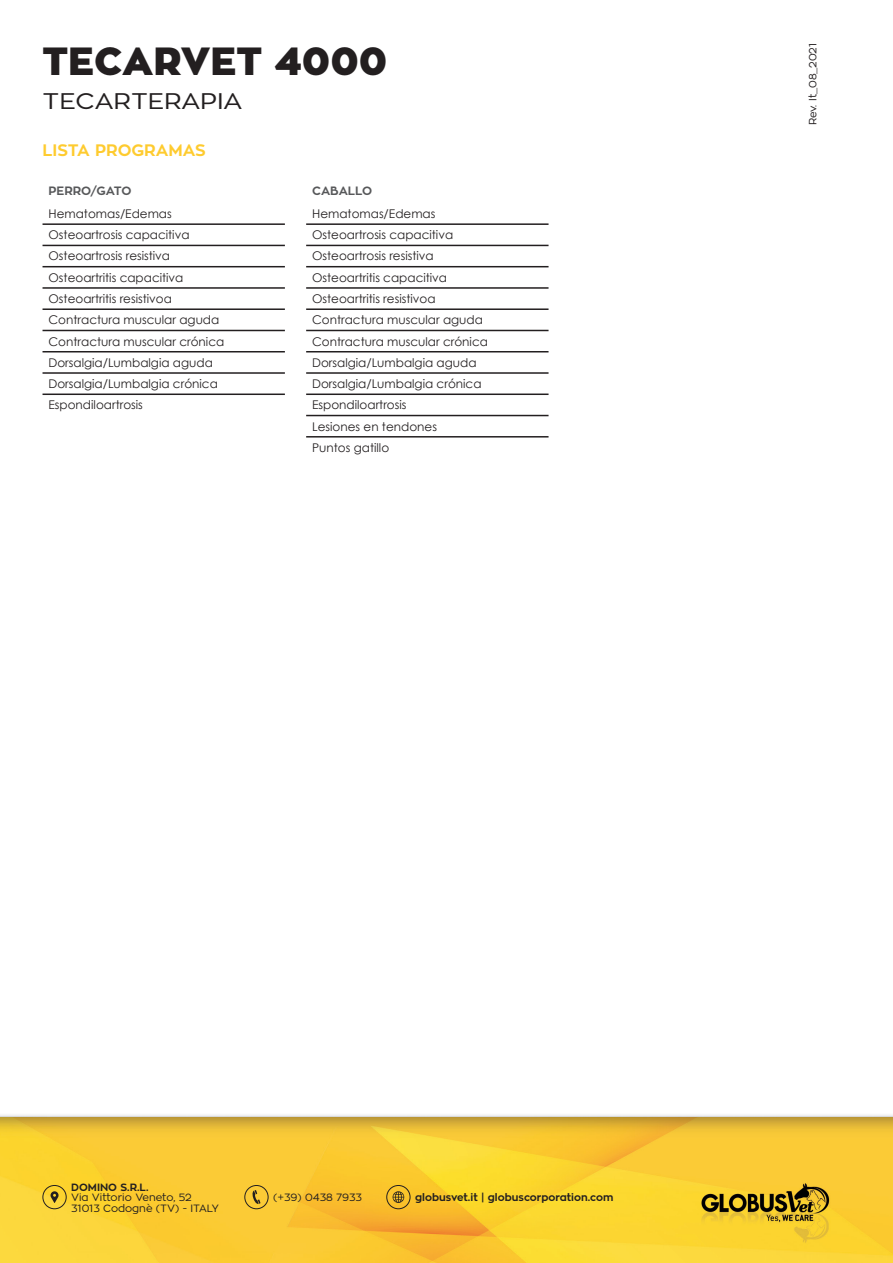
<style>
.page{position:relative;width:893px;height:1263px;background:#fff}
.page>*{position:absolute;margin:0;border:0;box-sizing:border-box;transform-origin:0 0}
.t1{font:900 39px "Zona Pro";color:#231f20}
.t2{font:22.5px "Zona Pro";color:#231f20;scale:1.14 1}
.t3{font:700 16.5px "Zona Pro";color:#fecb2f}
.t4{font:12px/21.3px "Century Gothic";color:#231f20}
.t5{font:700 12px "Zona Pro";color:#57585a}
.t6{font:10.5px/10.5px "Zona Pro";color:#231f20}
.t7{font:700 10.5px "Zona Pro";color:#231f20}
</style>
<div class="page">
<img style="left:0;top:223px;width:893px;height:1040px">
<div style="left:43px;top:1185px;width:24px;height:24px;border:1px solid #231f20;border-radius:50%"></div>
<svg style="left:51px;top:1191px;width:8px;height:12px"></svg>
<div style="left:244px;top:1185px;width:24px;height:24px;border:1px solid #231f20;border-radius:50%"></div>
<svg style="left:251px;top:1190px;width:9px;height:14px"></svg>
<div style="left:386px;top:1185px;width:24px;height:24px;border:1px solid #231f20;border-radius:50%"></div>
<svg style="left:393px;top:1191px;width:11px;height:12px"></svg>
<hr style="left:43px;top:223px;width:242px;height:2px;background:#231f20">
<hr style="left:43px;top:245px;width:242px;height:1px;background:#231f20">
<hr style="left:43px;top:287px;width:242px;height:2px;background:#231f20">
<hr style="left:43px;top:308px;width:242px;height:2px;background:#231f20">
<hr style="left:43px;top:330px;width:242px;height:1px;background:#231f20">
<hr style="left:43px;top:351px;width:242px;height:1px;background:#231f20">
<hr style="left:43px;top:372px;width:242px;height:2px;background:#231f20">
<hr style="left:43px;top:266px;width:242px;height:1px;background:#231f20">
<hr style="left:43px;top:393px;width:242px;height:2px;background:#231f20">
<hr style="left:306px;top:223px;width:243px;height:2px;background:#231f20">
<hr style="left:306px;top:245px;width:243px;height:1px;background:#231f20">
<hr style="left:306px;top:287px;width:243px;height:2px;background:#231f20">
<hr style="left:306px;top:308px;width:243px;height:2px;background:#231f20">
<hr style="left:306px;top:330px;width:243px;height:1px;background:#231f20">
<hr style="left:306px;top:351px;width:243px;height:1px;background:#231f20">
<hr style="left:306px;top:372px;width:243px;height:2px;background:#231f20">
<hr style="left:306px;top:266px;width:243px;height:1px;background:#231f20">
<hr style="left:306px;top:393px;width:243px;height:2px;background:#231f20">
<hr style="left:306px;top:436px;width:243px;height:1px;background:#231f20">
<hr style="left:306px;top:415px;width:243px;height:1px;background:#231f20">
<h1 class="t1" style="left:43px;top:35px;width:346px">TECARVET 4000</h1>
<h2 class="t2" style="left:43px;top:86px;width:177px">TECARTERAPIA</h2>
<h3 class="t3" style="left:43px;top:140px;width:165px">LISTA PROGRAMAS</h3>
<p class="t5" style="left:49px;top:183px;width:84px">PERRO/GATO</p>
<p class="t4" style="left:49px;top:203px;width:177px">Hematomas/Edemas<br>Osteoartrosis capacitiva<br>Osteoartrosis resistiva<br>Osteoartritis capacitiva<br>Osteoartritis resistivoa<br>Contractura muscular aguda<br>Contractura muscular crónica<br>Dorsalgia/Lumbalgia aguda<br>Dorsalgia/Lumbalgia crónica<br>Espondiloartrosis</p>
<p class="t5" style="left:312px;top:183px;width:61px">CABALLO</p>
<p class="t4" style="left:312px;top:203px;width:177px">Hematomas/Edemas<br>Osteoartrosis capacitiva<br>Osteoartrosis resistiva<br>Osteoartritis capacitiva<br>Osteoartritis resistivoa<br>Contractura muscular aguda<br>Contractura muscular crónica<br>Dorsalgia/Lumbalgia aguda<br>Dorsalgia/Lumbalgia crónica<br>Espondiloartrosis<br>Lesiones en tendones<br>Puntos gatillo</p>
<p class="t6" style="left:807px;top:125px;width:84px;rotate:-90deg">Rev. It_08_2021</p>
<p class="t7" style="left:71px;top:1180px;width:79px">DOMINO S.R.L.</p>
<p class="t6" style="left:71px;top:1192px;width:149px">Via Vittorio Veneto, 52<br>31013 Codognè (TV) - ITALY</p>
<p class="t6" style="left:273px;top:1192px;width:90px">(+39) 0438 7933</p>
<p class="t7" style="left:415px;top:1191px;width:200px">globusvet.it | globuscorporation.com</p>
</div>
